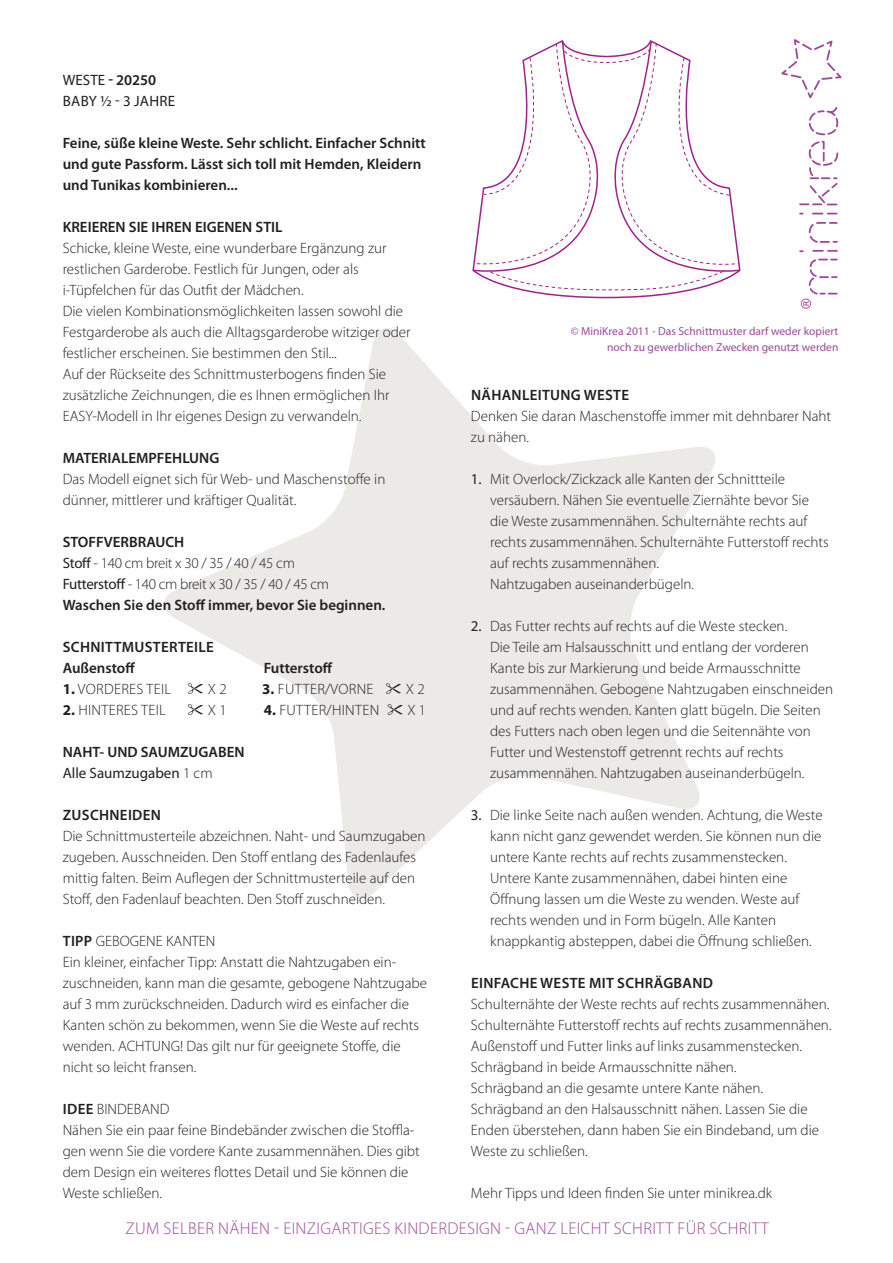
<style>
.page{position:relative;width:893px;height:1263px;background:#fff}
.page>*{position:absolute;margin:0;border:0;box-sizing:border-box;transform-origin:0 0}
.t1{font:300 17.1px "Myriad Pro";color:#9e4899}
.t2{font:300 15px/21px "Myriad Pro";color:#231f20}
.t3{font:600 15px/21px "Myriad Pro";color:#231f20}
.t4{font:300 15px "Myriad Pro";letter-spacing:.02em;color:#231f20}
.t5{font:600 15px "Myriad Pro";letter-spacing:.02em;color:#231f20}
.t6{font:15px/21px "Myriad Pro";letter-spacing:.02em;color:#231f20}
.t7{font:11.55px/15.8px "Myriad Pro";color:#9e4899;text-align:right}
.s1{font-weight:600}
.s2{font-weight:400}
.s3{font-weight:300}
.s4{font-weight:700}
</style>
<div class="page">
<svg style="left:164px;top:328px;width:551px;height:571px"></svg>
<svg style="left:524px;top:291px;width:165px;height:8px"></svg>
<svg style="left:472px;top:40px;width:269px;height:251px"></svg>
<svg style="left:813px;top:213px;width:24px;height:1px"></svg>
<svg style="left:799px;top:222px;width:39px;height:87px"></svg>
<svg style="left:781px;top:39px;width:60px;height:167px"></svg>
<svg style="left:188px;top:683px;width:15px;height:11px"></svg>
<svg style="left:386px;top:683px;width:15px;height:11px"></svg>
<svg style="left:188px;top:704px;width:15px;height:11px"></svg>
<svg style="left:388px;top:704px;width:15px;height:11px"></svg>
<p class="t6" style="left:63px;top:69px;width:112px">WESTE <span class="s1">- 20250<br></span>BABY ½ - 3 jahre</p>
<p class="t3" style="left:63px;top:132px;width:364px">Feine, süße kleine Weste. Sehr schlicht. Einfacher Schnitt und gute Passform. Lässt sich toll mit Hemden, Kleidern und Tunikas kombinieren...</p>
<p class="t3" style="left:63px;top:216px;width:221px">KREIEREN SIE IHREN EIGENEN STIL</p>
<p class="t2" style="left:63px;top:237px;width:349px">Schicke, kleine Weste, eine wunderbare Ergänzung zur restlichen Garderobe. Festlich für Jungen, oder als i-Tüpfelchen für das Outfit der Mädchen.<br>Die vielen Kombinationsmöglichkeiten lassen sowohl die Festgarderobe als auch die Alltagsgarderobe witziger oder festlicher erscheinen. Sie bestimmen den Stil...<br>Auf der Rückseite des Schnittmusterbogens finden Sie zusätzliche Zeichnungen, die es Ihnen ermöglichen Ihr EASY-Modell in Ihr eigenes Design zu verwandeln.</p>
<p class="t3" style="left:63px;top:447px;width:158px">MATERIALEMPFEHLUNG</p>
<p class="t2" style="left:63px;top:468px;width:324px">Das Modell eignet sich für Web- und Maschenstoffe in dünner, mittlerer und kräftiger Qualität.</p>
<p class="t3" style="left:63px;top:531px;width:324px">STOFFVERBRAUCH<br><span class="s2">Stoff</span> <span class="s3">- 140 cm breit x 30 / 35 / 40 / 45 cm<br></span><span class="s2">Futterstoff</span> <span class="s3">- 140 cm breit x 30 / 35 / 40 / 45 cm </span>Waschen Sie den Stoff immer, bevor Sie beginnen.</p>
<p class="t3" style="left:63px;top:636px;width:10px">schnitt</p>
<p class="t3" style="left:63px;top:636px;width:81px;text-indent:59px">Musterteile<br>Außenstoff</p>
<p class="t3" style="left:264px;top:657px;width:70px">Futterstoff</p>
<p class="t4" style="left:63px;top:680px;width:110px"><span class="s4">1.</span> VORDERES TEIL</p>
<p class="t2" style="left:208px;top:678px;width:20px">x 2</p>
<p class="t4" style="left:262px;top:680px;width:113px"><span class="s4">3.</span> FUTTER/VORNE</p>
<p class="t2" style="left:406px;top:678px;width:20px">x 2</p>
<p class="t4" style="left:63px;top:701px;width:105px"><span class="s4">2.</span> HINTERES TEIL</p>
<p class="t2" style="left:208px;top:699px;width:20px">x 1</p>
<p class="t4" style="left:264px;top:701px;width:117px"><span class="s4">4.</span> FUTTER/HINTEN</p>
<p class="t2" style="left:407px;top:699px;width:20px">x 1</p>
<p class="t3" style="left:63px;top:741px;width:183px">NAHT- UND SAUMZUGABEN<br><span class="s2">Alle Saumzugaben</span> <span class="s3">1 cm</span></p>
<p class="t5" style="left:63px;top:805px;width:100px">ZUSCHNEIDEN</p>
<p class="t2" style="left:63px;top:825px;width:364px">Die Schnittmusterteile abzeichnen. Naht- und Saumzugaben zugeben. Ausschneiden. Den Stoff entlang des Fadenlaufes mittig falten. Beim Auflegen der Schnittmusterteile auf den Stoff, den Fadenlauf beachten. Den Stoff zuschneiden.</p>
<p class="t2" style="left:63px;top:930px;width:366px"><span class="s1">TIPP</span> GEBOGENE KANTEN<br>Ein kleiner, einfacher Tipp: Anstatt die Nahtzugaben ein&shy;zuschneiden, kann man die gesamte, gebogene Nahtzugabe auf 3 mm zurückschneiden. Dadurch wird es einfacher die Kanten schön zu bekommen, wenn Sie die Weste auf rechts wenden. ACHTUNG! Das gilt nur für geeignete Stoffe, die nicht so leicht fransen.</p>
<p class="t2" style="left:63px;top:1098px;width:359px"><span class="s1">IDEE</span> BINDEBAND<br>Nähen Sie ein paar feine Bindebänder zwischen die Stoffla&shy;gen wenn Sie die vordere Kante zusammennähen. Dies gibt dem Design ein weiteres flottes Detail und Sie können die Weste schließen.</p>
<p class="t7" style="left:571px;top:323px;width:269px">© MiniKrea 2011 - Das Schnittmuster darf weder kopiert noch zu gewerblichen Zwecken genutzt werden</p>
<p class="t5" style="left:471px;top:385px;width:160px">NÄHANLEITUNG WESTE</p>
<p class="t2" style="left:471px;top:405px;width:362px">Denken Sie daran Maschenstoffe immer mit dehnbarer Naht zu nähen.</p>
<p class="t2" style="left:490px;top:468px;width:340px;text-indent:-19px"><span class="s2">1.</span> Mit Overlock/Zickzack alle Kanten der Schnittteile versäubern. Nähen Sie eventuelle Ziernähte bevor Sie die Weste zusammennähen. Schulternähte rechts auf rechts zusammennähen. Schulternähte Futterstoff rechts auf rechts zusammennähen.<br>Nahtzugaben auseinanderbügeln.</p>
<p class="t2" style="left:490px;top:615px;width:345px;text-indent:-19px"><span class="s2">2.</span> Das Futter rechts auf rechts auf die Weste stecken.<br>Die Teile am Halsausschnitt und entlang der vorderen Kante bis zur Markierung und beide Armausschnitte zusammennähen. Gebogene Nahtzugaben einschneiden und auf rechts wenden. Kanten glatt bügeln. Die Seiten des Futters nach oben legen und die Seitennähte von Futter und Westenstoff getrennt rechts auf rechts zusammennähen. Nahtzugaben auseinanderbügeln.</p>
<p class="t2" style="left:490px;top:804px;width:334px;text-indent:-19px"><span class="s2">3.</span> Die linke Seite nach außen wenden. Achtung, die Weste kann nicht ganz gewendet werden. Sie können nun die untere Kante rechts auf rechts zusammenstecken.<br>Untere Kante zusammennähen, dabei hinten eine Öffnung lassen um die Weste zu wenden. Weste auf rechts wenden und in Form bügeln. Alle Kanten knappkantig absteppen, dabei die Öffnung schließen.</p>
<p class="t3" style="left:471px;top:972px;width:18px">Einfache</p>
<p class="t3" style="left:540px;top:972px;width:22px">Weste</p>
<p class="t3" style="left:589px;top:972px;width:9px">mit</p>
<p class="t3" style="left:617px;top:972px;width:19px">Schrägband</p>
<p class="t2" style="left:471px;top:993px;width:362px">Schulternähte der Weste rechts auf rechts zusammennähen.<br>Schulternähte Futterstoff rechts auf rechts zusammennähen.<br>Außenstoff und Futter links auf links zusammenstecken.<br>Schrägband in beide Armausschnitte nähen.<br>Schrägband an die gesamte untere Kante nähen.<br>Schrägband an den Halsausschnitt nähen. Lassen Sie die Enden überstehen, dann haben Sie ein Bindeband, um die Weste zu schließen.</p>
<p class="t2" style="left:471px;top:1182px;width:303px">Mehr Tipps und Ideen finden Sie unter minikrea.dk</p>
<p class="t1" style="left:126px;top:1218px;width:12px">zum</p>
<p class="t1" style="left:164px;top:1218px;width:10px">selber</p>
<p class="t1" style="left:218px;top:1218px;width:32px">nähen</p>
<p class="t1" style="left:274px;top:1218px;width:19px">- einzigartiges</p>
<p class="t1" style="left:395px;top:1218px;width:10px">kinderdesign</p>
<p class="t1" style="left:505px;top:1218px;width:21px">- ganz</p>
<p class="t1" style="left:560px;top:1218px;width:10px">leicht</p>
<p class="t1" style="left:614px;top:1218px;width:10px">schritt</p>
<p class="t1" style="left:677px;top:1218px;width:42px">für schritt</p>
</div>
